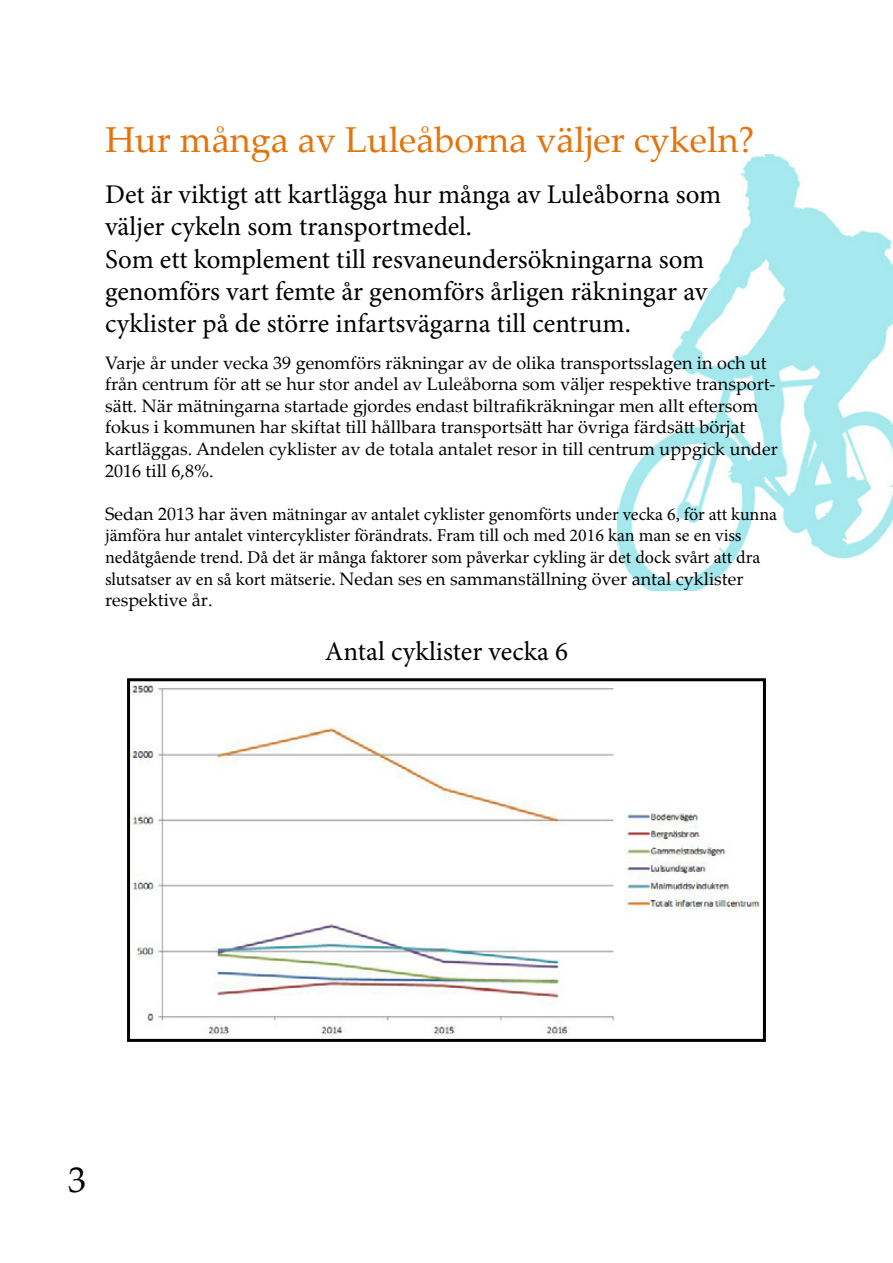
<style>
.page{position:relative;width:893px;height:1263px;background:#fff}
.page>*{position:absolute;margin:0;border:0;box-sizing:border-box;transform-origin:0 0}
.t1{font:36px "Palatino Linotype";color:#e4730b}
.t2{font:36px "Palatino Linotype";color:#020203}
.t3{font:27px/32.4px "Minion Pro";color:#000}
.t4{font:18px/21.6px "Palatino Linotype";color:#000}
.t5{font:18px/21.6px "Minion Pro";color:#000}
.s1{font-family:"Palatino Linotype"}
.s2{font-family:"Minion Pro"}
</style>
<div class="page">
<img style="left:617px;top:154px;width:276px;height:436px">
<img style="left:131px;top:684px;width:629px;height:353px">
<div style="left:127px;top:678px;width:639px;height:364px;border:3px solid #000"></div>
<h1 class="t1" style="left:105px;top:114px;width:651px">Hur många av Luleåborna väljer cykeln?</h1>
<p class="t3" style="left:105px;top:178px;width:618px">Det är viktigt att kartlägga hur många av Luleåborna som väljer cykeln som transportmedel.<br>Som ett komplement till resvaneundersökningarna som genomförs vart femte år genomförs årligen räkningar av cyklister på de större infartsvägarna till centrum.</p>
<p class="t4" style="left:105px;top:351px;width:674px">Varje år under vecka 39 genomförs räkningar av de olika transportsslagen in och ut från centrum för att se hur stor andel av Luleåborna som väljer respektive transport&shy;sätt. När mätningarna startade gjordes endast biltrafikräkningar men allt eftersom fokus i kommunen har skiftat till hållbara transportsätt har övriga färdsätt börjat kartläggas. Andelen cyklister av de totala antalet resor in till centrum uppgick under 2016 till 6,8%.</p>
<p class="t5" style="left:105px;top:503px;width:673px"><span class="s1">Sedan 2013 har även</span> mätningar av antalet cyklister genomförts under vecka 6, för att kunna jämföra hur antalet vintercyklister förändrats. Fram till och med 2016 kan man se en viss nedåtgående trend. Då det är många faktorer som påverkar cykling är det dock svårt att dra</p>
<p class="t4" style="left:105px;top:567px;width:640px"><span class="s2">slutsatser av en så kort mätserie.</span> Nedan ses en sammanställning över antal cyklister respektive år.</p>
<h2 class="t3" style="left:325px;top:635px;width:245px">Antal cyklister vecka 6</h2>
<h1 class="t2" style="left:68px;top:1154px;width:19px">3</h1>
</div>
